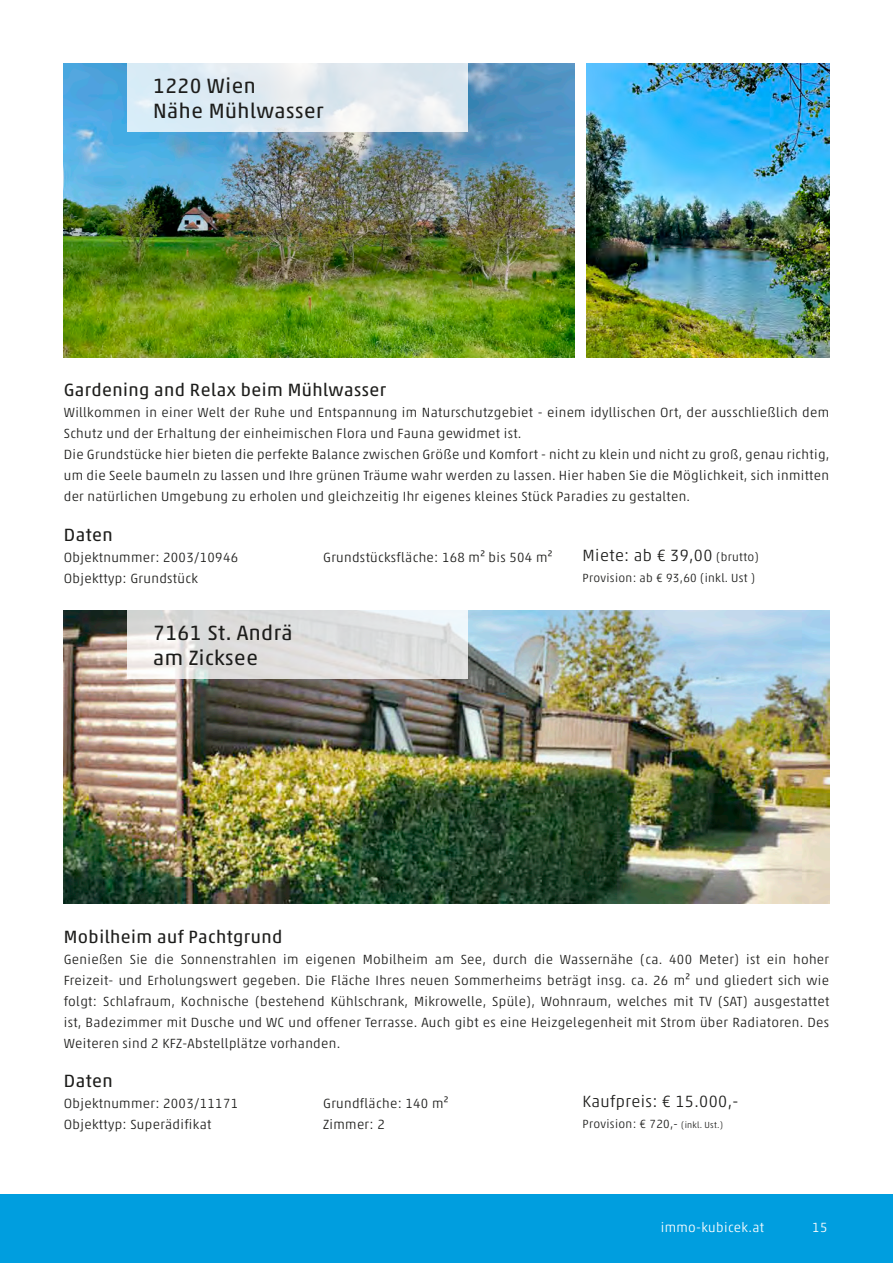
<style>
.page{position:relative;width:893px;height:1263px;background:#fff}
.page>*{position:absolute;margin:0;border:0;box-sizing:border-box;transform-origin:0 0}
.t1{font:21px/25.2px "Akko Pro";letter-spacing:.025em;color:#1d1d1b}
.t2{font:18px "Akko Pro";letter-spacing:.025em;color:#1d1d1b}
.t3{font:300 16.5px "Akko Pro";letter-spacing:.025em;color:#1d1d1b}
.t4{font:300 13.5px/21px "Akko Pro";letter-spacing:.025em;color:#1d1d1b}
.t5{font:300 13.5px "Akko Pro";letter-spacing:.025em;color:#fff}
.t6{font:300 12px "Akko Pro";letter-spacing:.025em;color:#1d1d1b}
.s1{font-size:12px}
.s2{font-size:9px}
</style>
<div class="page">
<div style="left:0;top:1195px;width:893px;height:68px;background:#009edf"></div>
<img style="left:64px;top:64px;width:510px;height:293px">
<svg style="left:128px;top:64px;width:340px;height:68px;background:#e0ebf1"></svg>
<img style="left:64px;top:610px;width:765px;height:294px">
<svg style="left:128px;top:610px;width:340px;height:68px;background:#e0e0e0"></svg>
<img style="left:587px;top:64px;width:242px;height:293px">
<h1 class="t1" style="left:153px;top:73px;width:172px">1220 Wien<br>Nähe Mühlwasser</h1>
<h2 class="t2" style="left:64px;top:379px;width:324px">Gardening and Relax beim Mühlwasser</h2>
<p class="t4" style="left:64px;top:402px;width:767px">Willkommen in einer Welt der Ruhe und Entspannung im Naturschutzgebiet - einem idyllischen Ort, der ausschließlich dem Schutz und der Erhaltung der einheimischen Flora und Fauna gewidmet ist.<br>Die Grundstücke hier bieten die perfekte Balance zwischen Größe und Komfort - nicht zu klein und nicht zu groß, genau richtig, um die Seele baumeln zu lassen und Ihre grünen Träume wahr werden zu lassen. Hier haben Sie die Möglichkeit, sich inmitten der natürlichen Umgebung zu erholen und gleichzeitig Ihr eigenes kleines Stück Paradies zu gestalten.</p>
<h2 class="t2" style="left:64px;top:524px;width:50px">Daten</h2>
<p class="t4" style="left:64px;top:546px;width:176px">Objektnummer: 2003/10946<br>Objekttyp: Grundstück</p>
<p class="t4" style="left:323px;top:546px;width:231px">Grundstücksfläche: 168 m² bis 504 m²</p>
<p class="t3" style="left:583px;top:545px;width:178px">Miete: ab € 39,00 <span class="s1">(brutto)</span></p>
<p class="t6" style="left:583px;top:570px;width:174px">Provision: ab € 93,60 (inkl. Ust )</p>
<h1 class="t1" style="left:153px;top:619px;width:141px">7161 St. Andrä am Zicksee</h1>
<h2 class="t2" style="left:64px;top:925px;width:220px">Mobilheim auf Pachtgrund</h2>
<p class="t4" style="left:64px;top:948px;width:767px;text-align:justify">Genießen Sie die Sonnenstrahlen im eigenen Mobilheim am See, durch die Wassernähe (ca. 400 Meter) ist ein hoher Freizeit- und Erholungswert gegeben. Die Fläche Ihres neuen Sommerheims beträgt insg. ca. 26 m² und gliedert sich wie folgt: Schlafraum, Kochnische (bestehend Kühlschrank, Mikrowelle, Spüle), Wohnraum, welches mit TV (SAT) ausgestattet ist, Badezimmer mit Dusche und WC und offener Terrasse. Auch gibt es eine Heizgelegenheit mit Strom über Radiatoren. Des Weiteren sind 2 KFZ-Abstellplätze vorhanden.</p>
<h2 class="t2" style="left:64px;top:1070px;width:50px">Daten</h2>
<p class="t4" style="left:64px;top:1093px;width:176px">Objektnummer: 2003/11171<br>Objekttyp: Superädifikat</p>
<p class="t4" style="left:323px;top:1093px;width:127px">Grundfläche: 140 m²<br>Zimmer: 2</p>
<p class="t3" style="left:583px;top:1091px;width:157px">Kaufpreis: € 15.000,-</p>
<p class="t6" style="left:583px;top:1117px;width:142px">Provision: € 720,- <span class="s2">(inkl. Ust.)</span></p>
<p class="t5" style="left:661px;top:1219px;width:105px">immo-kubicek.at</p>
<p class="t5" style="left:812px;top:1219px;width:17px">15</p>
</div>
